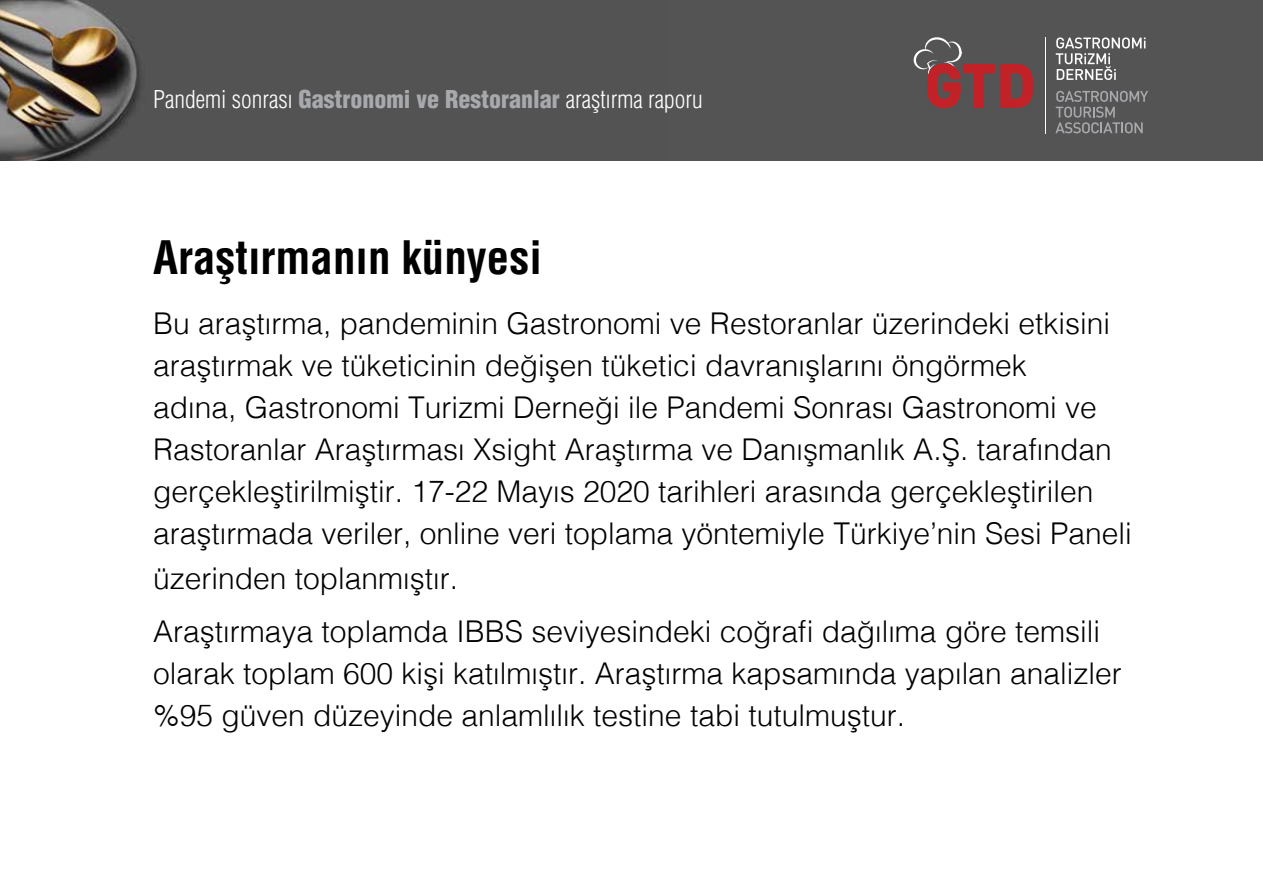
<style>
.page{position:relative;width:1263px;height:893px;background:#fff}
.page>*{position:absolute;margin:0;border:0;box-sizing:border-box;transform-origin:0 0}
.t1{font:700 condensed 45px "Helvetica Tr";color:#000}
.t2{font:300 30px/42px "Helvetica";color:#000}
.t3{font:300 condensed 24px "Helvetica";color:#fff}
.s1{font-family:"Helvetica Tr";font-weight:900;color:#a7a9ac}
</style>
<div class="page">
<img style="left:0;top:0;width:657px;height:161px">
<div style="left:657px;top:0;width:290px;height:161px;background:#545454"></div>
<div style="left:947px;top:0;width:316px;height:161px;background:#545454"></div>
<svg style="left:914px;top:37px;width:119px;height:71px"></svg>
<svg style="left:1056px;top:37px;width:89px;height:43px"></svg>
<svg style="left:1055px;top:91px;width:93px;height:42px"></svg>
<hr style="left:1045px;top:37px;width:1px;height:97px;background:#fff">
<p class="t3" style="left:153px;top:86px;width:551px">Pandemi sonrası <span class="s1">Gastronomi ve Restoranlar</span> araştırma raporu</p>
<h1 class="t1" style="left:153px;top:230px;width:390px">Araştırmanın künyesi</h1>
<p class="t2" style="left:153px;top:300px;width:980px">Bu araştırma, pandeminin Gastronomi ve Restoranlar üzerindeki etkisini araştırmak ve tüketicinin değişen tüketici davranışlarını öngörmek<br>adına, Gastronomi Turizmi Derneği ile Pandemi Sonrası Gastronomi ve Rastoranlar Araştırması Xsight Araştırma ve Danışmanlık A.Ş. tarafından gerçekleştirilmiştir. 17-22 Mayıs 2020 tarihleri arasında gerçekleştirilen araştırmada veriler, online veri toplama yöntemiyle Türkiye’nin Sesi Paneli</p>
<p class="t2" style="left:153px;top:550px;width:948px;line-height:52.5px">üzerinden toplanmıştır.<br>Araştırmaya toplamda IBBS seviyesindeki coğrafi dağılıma göre temsili</p>
<p class="t2" style="left:153px;top:650px;width:970px">olarak toplam 600 kişi katılmıştır. Araştırma kapsamında yapılan analizler %95 güven düzeyinde anlamlılık testine tabi tutulmuştur.</p>
</div>
